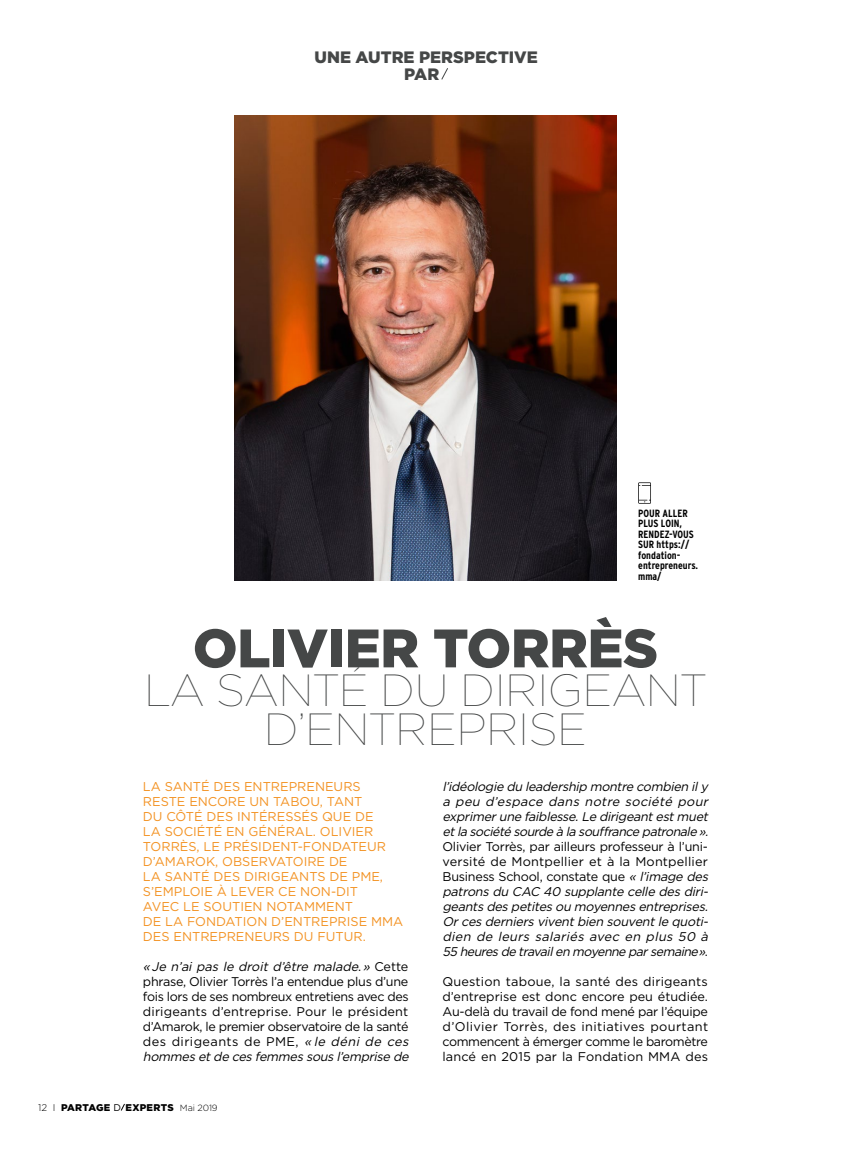
<style>
.page{position:relative;width:851px;height:1149px;background:#fff}
.page>*{position:absolute;margin:0;border:0;box-sizing:border-box;transform-origin:0 0}
.t1{font:900 54px "Gotham";letter-spacing:-.01em;color:#454747}
.t2{font:100 45px/39px "Gotham";letter-spacing:-.01em;color:#454747;text-align:center}
.t3{font:900 16.5px/16.5px "Gotham";color:#454747;text-align:center}
.t4{font:12.75px/15px "Gotham";color:#f39222}
.t5{font:12.6px/15px "Gotham";letter-spacing:-.02em;color:#000}
.t6{font:italic 12.6px/15px "Gotham";color:#000}
.t7{font:700 condensed 10.5px/10.5px "Interstate";color:#000}
.t8{font:900 9.75px "Gotham";letter-spacing:.03em;color:#000}
.s1{font-style:normal}
.s2{font-style:italic}
.s3{font-weight:300}
.s4{font-weight:400}
.s5{font-weight:300;font-size:9px}
</style>
<div class="page">
<svg style="left:120px;top:1103px;width:5px;height:8px"></svg>
<img style="left:234px;top:115px;width:383px;height:465px">
<svg style="left:441px;top:68px;width:7px;height:12px"></svg>
<svg style="left:638px;top:482px;width:13px;height:21px"></svg>
<p class="t3" style="left:314px;top:49px;width:225px">UNE AUTRE PERSPECTIVE<br>PAR</p>
<p class="t7" style="left:638px;top:508px;width:61px">POUR ALLER<br>PLUS LOIN,<br>RENDEZ-VOUS<br>SUR https:// fondation&shy;entrepreneurs. mma/</p>
<p class="t1" style="left:193px;top:616px;width:467px">OLIVIER TORRÈS</p>
<p class="t2" style="left:144px;top:669px;width:564px">LA SANTÉ DU DIRIGEANT<br>D’ENTREPRISE</p>
<p class="t6" style="left:442px;top:778px;width:270px">l’idéologie du leadership montre combien ily a peu d’espace dans notre société pour exprimerune faiblesse.Le dirigeantestmuet etlasociétésourdeàlasouffrancepatronale ».<br><span class="s1">Olivier Torrès, par ailleurs professeur à l’uni&shy;versité de Montpellier et à la Montpellier Business School, constate que</span> « l’image des patronsdu CAC 40 supplante celle desdiri&shy;geantsdespetitesou moyennesentreprises.<br>Orcesderniersviventbien souventle quoti&shy;dien de leurs salariés avec en plus 50 à 55 heuresdetravailen moyenneparsemaine»<span class="s1">.</span></p>
<p class="t5" style="left:442px;top:973px;width:267px;text-align:justify">Question taboue, la santé des dirigeants d’entreprise est donc encore peu étudiée.<br>Au-delà du travail de fond mené par l’équipe d’Olivier Torrès, des initiatives pourtant commencent à émerger comme le baromètre lancé en 2015 par la Fondation MMA des</p>
<p class="t4" style="left:143px;top:778px;width:262px">LA SANTÉ DES ENTREPRENEURS<br>RESTE ENCORE UN TABOU, TANT<br>DU CÔTÉ DES INTÉRESSÉS QUE DE<br>LA SOCIÉTÉ EN GÉNÉRAL. OLIVIER<br>TORRÈS, LE PRÉSIDENT-FONDATEUR<br>D’AMAROK, OBSERVATOIRE DE<br>LA SANTÉ DES DIRIGEANTS DE PME,<br>S’EMPLOIE À LEVER CE NON-DIT<br>AVEC LE SOUTIEN NOTAMMENT<br>DE LA FONDATION D’ENTREPRISE MMA<br>DES ENTREPRENEURS DU FUTUR.</p>
<p class="t5" style="left:143px;top:958px;width:270px"><span class="s2">« Je n’ai pas le droit d’être malade</span>. <span class="s2">»</span> C e t t e phrase, Olivier Torrès l’a entendue plus d’une fois lors de ses nombreux entretiens avec des dirigeants d’entreprise. Pour le président d’Amarok, le premier observatoire de la santé des dirigeants de PME, <span class="s2">« le déni de ces hommesetde cesfemmessousl’emprise de</span></p>
<p class="t8" style="left:38px;top:1101px;width:181px"><span class="s3">12 I</span> PARTAGE <span class="s4">D</span> EXPERTS <span class="s5">Mai 2019</span></p>
</div>
